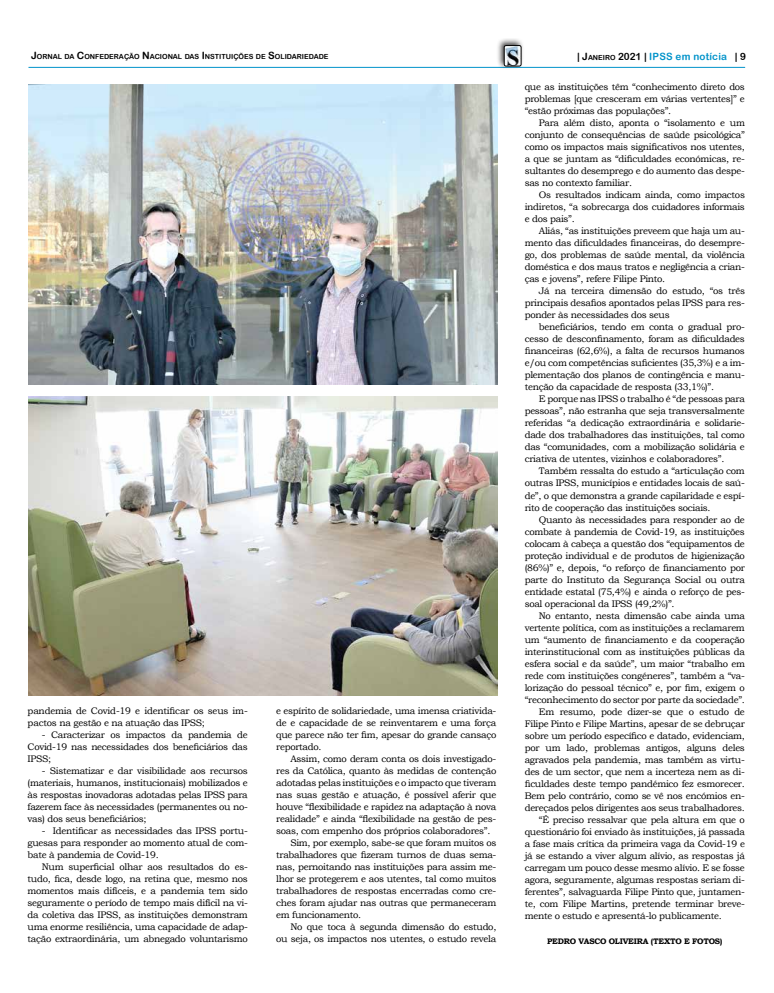
<style>
.page{position:relative;width:774px;height:993px;background:#fff}
.page>*{position:absolute;margin:0;border:0;box-sizing:border-box;transform-origin:0 0}
.t1{font:10px "Arial Rounded MT Bold";letter-spacing:.02em;color:#0093ca}
.t2{font:9.5px/12px "Bookman Old Style";letter-spacing:-.03em;color:#000;text-align:justify}
.t3{font:700 8px "Bookman Old Style";letter-spacing:-.03em;color:#000}
.t4{font:7px "Arial Rounded MT Bold";color:#000}
.s1{font-size:10px}
.s2{color:#000}
.s3{font-size:7px;color:#000}
</style>
<div class="page">
<hr style="left:28px;top:67px;width:717px;height:1px;background:#0093ca">
<div style="left:496px;top:38px;width:28px;height:31px;background:#000;opacity:.75"></div>
<img style="left:504px;top:47px;width:17px;height:19px">
<div style="left:504px;top:45px;width:17px;height:21px;border:1px solid #000;border-radius:2px"></div>
<img style="left:29px;top:85px;width:468px;height:299px">
<img style="left:29px;top:396px;width:468px;height:299px">
<p class="t4" style="left:31px;top:52px;width:299px"><span class="s1">J</span>ORNAL DA <span class="s1">C</span>ONFEDERAÇÃO <span class="s1">N</span>ACIONAL DAS <span class="s1">I</span> NSTITUIÇÕES DE <span class="s1">S</span>OLIDARIEDADE</p>
<p class="t1" style="left:577px;top:50px;width:170px"><span class="s2">| J</span><span class="s3">ANEIRO</span> <span class="s2">2021</span> <span class="s2">|</span> IPSS em notícia <span class="s2">| 9</span></p>
<p class="t2" style="left:28px;top:704px;width:222px">pandemia de Covid-19 e identificar os seus im&shy;pactos na gestão e na atuação das IPSS;</p>
<p class="t2" style="left:28px;top:728px;width:222px;text-indent:14px">- Caracterizar os impactos da pandemia de Covid-19 nas necessidades dos beneficiários das IPSS;</p>
<p class="t2" style="left:28px;top:764px;width:222px;text-indent:14px">- Sistematizar e dar visibilidade aos recursos (materiais, humanos, institucionais) mobilizados e às respostas inovadoras adotadas pelas IPSS para fazerem face às necessidades (permanentes ou no&shy;vas) dos seus beneficiários;</p>
<p class="t2" style="left:28px;top:824px;width:222px;text-indent:14px">- Identificar as necessidades das IPSS portu&shy;guesas para responder ao momento atual de com&shy;bate à pandemia de Covid-19.</p>
<p class="t2" style="left:28px;top:860px;width:222px;text-indent:14px">Num superficial olhar aos resultados do es&shy;tudo, fica, desde logo, na retina que, mesmo nos momentos mais difíceis, e a pandemia tem sido seguramente o período de tempo mais difícil na vi&shy;da coletiva das IPSS, as instituições demonstram uma enorme resiliência, uma capacidade de adap&shy;tação extraordinária, um abnegado voluntarismo</p>
<p class="t2" style="left:276px;top:704px;width:222px">e espírito de solidariedade, uma imensa criativida&shy;de e capacidade de se reinventarem e uma força que parece não ter fim, apesar do grande cansaço reportado.</p>
<p class="t2" style="left:290px;top:752px;width:207px">Assim, como deram conta os dois investigado-</p>
<p class="t2" style="left:276px;top:764px;width:222px">res da Católica, quanto às medidas de contenção</p>
<p class="t2" style="left:276px;top:776px;width:222px">adotadas pelas instituições e o impacto que tiveram</p>
<p class="t2" style="left:276px;top:788px;width:222px">nas suas gestão e atuação, é possível aferir que</p>
<p class="t2" style="left:276px;top:800px;width:222px">houve “flexibilidade e rapidez na adaptação à nova</p>
<p class="t2" style="left:276px;top:812px;width:222px">realidade” e ainda “flexibilidade na gestão de pes-</p>
<p class="t2" style="left:276px;top:824px;width:216px">soas, com empenho dos próprios colaboradores”.</p>
<p class="t2" style="left:290px;top:836px;width:208px">Sim, por exemplo, sabe-se que foram muitos os</p>
<p class="t2" style="left:276px;top:848px;width:222px">trabalhadores que fizeram turnos de duas sema-</p>
<p class="t2" style="left:276px;top:860px;width:222px">nas, pernoitando nas instituições para assim me-</p>
<p class="t2" style="left:276px;top:872px;width:222px">lhor se protegerem e aos utentes, tal como muitos</p>
<p class="t2" style="left:276px;top:884px;width:222px">trabalhadores de respostas encerradas como cre-</p>
<p class="t2" style="left:276px;top:896px;width:222px">ches foram ajudar nas outras que permaneceram</p>
<p class="t2" style="left:276px;top:908px;width:87px">em funcionamento.</p>
<p class="t2" style="left:290px;top:920px;width:207px">No que toca à segunda dimensão do estudo,</p>
<p class="t2" style="left:276px;top:932px;width:222px">ou seja, os impactos nos utentes, o estudo revela</p>
<p class="t2" style="left:525px;top:81px;width:222px">que as instituições têm “conhecimento direto dos problemas [que cresceram em várias vertentes]” e “estão próximas das populações”.</p>
<p class="t2" style="left:525px;top:117px;width:222px;text-indent:14px">Para além disto, aponta o “isolamento e um conjunto de consequências de saúde psicológica” como os impactos mais significativos nos utentes, a que se juntam as “dificuldades económicas, re&shy;sultantes do desemprego e do aumento das despe&shy;sas no contexto familiar.</p>
<p class="t2" style="left:525px;top:189px;width:222px;text-indent:14px">Os resultados indicam ainda, como impactos indiretos, “a sobrecarga dos cuidadores informais e dos pais”.</p>
<p class="t2" style="left:525px;top:225px;width:222px;text-indent:14px">Aliás, “as instituições preveem que haja um au&shy;mento das dificuldades financeiras, do desempre&shy;go, dos problemas de saúde mental, da violência doméstica e dos maus tratos e negligência a crian&shy;ças e jovens”, refere Filipe Pinto.</p>
<p class="t2" style="left:525px;top:285px;width:222px;text-indent:14px">Já na terceira dimensão do estudo, “os três principais desafios apontados pelas IPSS para res&shy;ponder às necessidades dos seus</p>
<p class="t2" style="left:525px;top:321px;width:222px;text-indent:14px">beneficiários, tendo em conta o gradual pro&shy;cesso de desconfinamento, foram as dificuldades financeiras (62,6%), a falta de recursos humanos e/ou com competências suficientes (35,3%) e a im&shy;plementação dos planos de contingência e manu&shy;tenção da capacidade de resposta (33,1%)”.</p>
<p class="t2" style="left:525px;top:393px;width:222px;text-indent:14px">E porque nas IPSS o trabalho é “de pessoas para pessoas”, não estranha que seja transversalmente referidas “a dedicação extraordinária e solidarie&shy;dade dos trabalhadores das instituições, tal como das “comunidades, com a mobilização solidária e criativa de utentes, vizinhos e colaboradores”.</p>
<p class="t2" style="left:525px;top:465px;width:222px;text-indent:14px">Também ressalta do estudo a “articulação com outras IPSS, municípios e entidades locais de saú&shy;de”, o que demonstra a grande capilaridade e espí&shy;rito de cooperação das instituições sociais.</p>
<p class="t2" style="left:525px;top:513px;width:222px;text-indent:14px">Quanto às necessidades para responder ao de combate à pandemia de Covid-19, as instituições colocam à cabeça a questão dos “equipamentos de proteção individual e de produtos de higienização (86%)” e, depois, “o reforço de financiamento por parte do Instituto da Segurança Social ou outra entidade estatal (75,4%) e ainda o reforço de pes&shy;soal operacional da IPSS (49,2%)”.</p>
<p class="t2" style="left:539px;top:609px;width:207px">No entanto, nesta dimensão cabe ainda uma</p>
<p class="t2" style="left:525px;top:621px;width:222px">vertente política, com as instituições a reclamarem</p>
<p class="t2" style="left:525px;top:633px;width:222px">um “aumento de financiamento e da cooperação</p>
<p class="t2" style="left:525px;top:645px;width:222px">interinstitucional com as instituições públicas da</p>
<p class="t2" style="left:525px;top:657px;width:222px">esfera social e da saúde”, um maior “trabalho em</p>
<p class="t2" style="left:525px;top:669px;width:222px">rede com instituições congéneres”, também a “va-</p>
<p class="t2" style="left:525px;top:681px;width:222px">lorização do pessoal técnico” e, por fim, exigem o</p>
<p class="t2" style="left:525px;top:693px;width:222px">“reconhecimento do sector por parte da sociedade”.</p>
<p class="t2" style="left:539px;top:705px;width:207px">Em resumo, pode dizer-se que o estudo de</p>
<p class="t2" style="left:525px;top:717px;width:222px">Filipe Pinto e Filipe Martins, apesar de se debruçar</p>
<p class="t2" style="left:525px;top:729px;width:222px">sobre um período específico e datado, evidenciam,</p>
<p class="t2" style="left:525px;top:741px;width:222px">por um lado, problemas antigos, alguns deles</p>
<p class="t2" style="left:525px;top:753px;width:222px">agravados pela pandemia, mas também as virtu-</p>
<p class="t2" style="left:525px;top:765px;width:222px">des de um sector, que nem a incerteza nem as di-</p>
<p class="t2" style="left:525px;top:777px;width:222px">ficuldades deste tempo pandémico fez esmorecer.</p>
<p class="t2" style="left:525px;top:789px;width:222px">Bem pelo contrário, como se vê nos encómios en-</p>
<p class="t2" style="left:525px;top:801px;width:222px">dereçados pelos dirigentes aos seus trabalhadores.</p>
<p class="t2" style="left:539px;top:813px;width:207px">“É preciso ressalvar que pela altura em que o</p>
<p class="t2" style="left:525px;top:825px;width:222px">questionário foi enviado às instituições, já passada</p>
<p class="t2" style="left:525px;top:837px;width:222px">a fase mais crítica da primeira vaga da Covid-19 e</p>
<p class="t2" style="left:525px;top:849px;width:222px">já se estando a viver algum alívio, as respostas já</p>
<p class="t2" style="left:525px;top:861px;width:222px">carregam um pouco desse mesmo alívio. E se fosse</p>
<p class="t2" style="left:525px;top:873px;width:222px">agora, seguramente, algumas respostas seriam di-</p>
<p class="t2" style="left:525px;top:885px;width:222px">ferentes”, salvaguarda Filipe Pinto que, juntamen-</p>
<p class="t2" style="left:525px;top:897px;width:222px">te, com Filipe Martins, pretende terminar breve-</p>
<p class="t2" style="left:525px;top:909px;width:199px">mente o estudo e apresentá-lo publicamente.</p>
<p class="t3" style="left:547px;top:934px;width:177px">PEDRO VASCO OLIVEIRA (TEXTO E FOTOS)</p>
</div>
